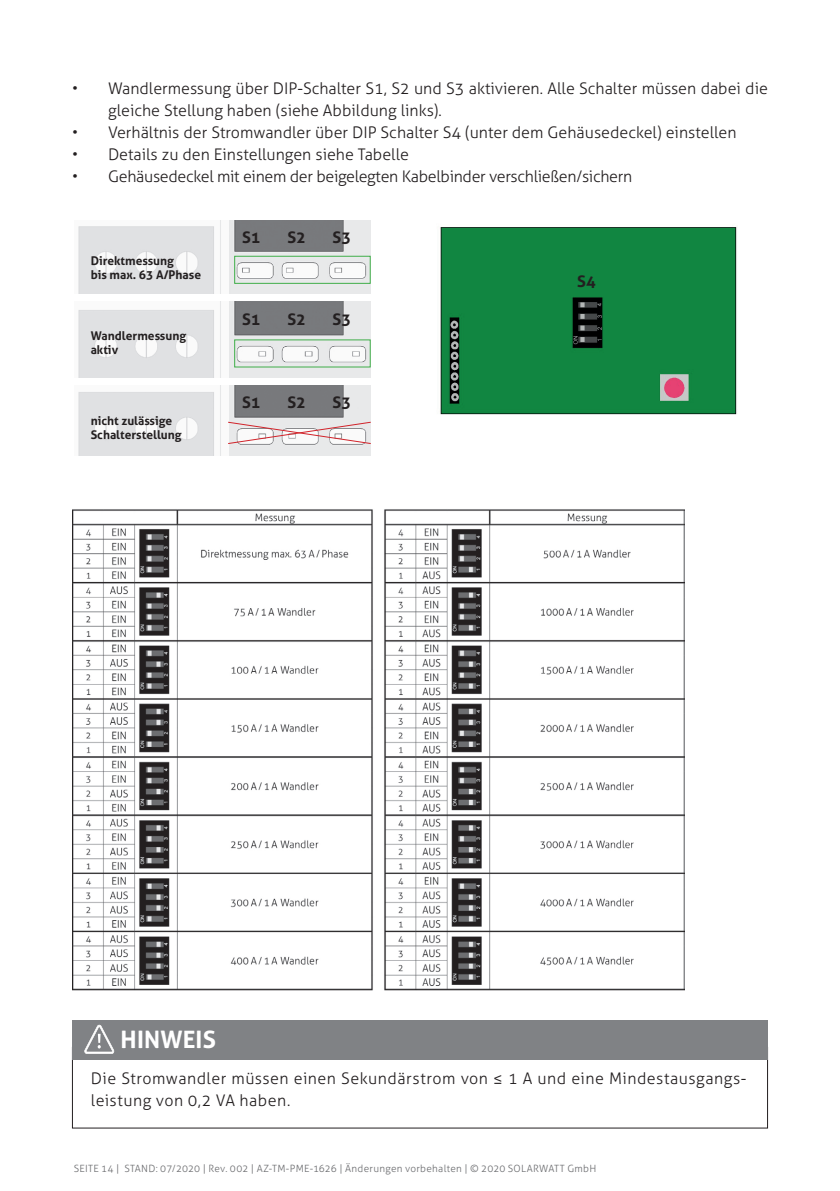
<style>
.page{position:relative;width:840px;height:1191px;background:#fff}
.page>*{position:absolute;margin:0;border:0;box-sizing:border-box;transform-origin:0 0}
.t1{font:700 24px "Aller";letter-spacing:.01em;color:#fff}
.t2{font:300 16px/22px "Aller";color:#231f20}
.t3{font:300 16px/22px "Aller";letter-spacing:.03em;color:#231f20}
.t4{font:300 16px "Aller";letter-spacing:-.02em;color:#231f20}
.t5{font:700 16px "Aller";color:#231f20}
.t6{font:700 12px/14.4px "Aller";color:#231f20}
.t7{font:300 10px "Aller";letter-spacing:.025em;color:#6c6d70}
</style>
<div class="page">
<img style="left:440px;top:227px;width:297px;height:188px">
<img style="left:229px;top:220px;width:141px;height:73px">
<img style="left:229px;top:301px;width:141px;height:76px">
<img style="left:229px;top:385px;width:141px;height:71px">
<svg style="left:78px;top:220px;width:143px;height:236px;fill:#e0e1e3"></svg>
<svg style="left:228px;top:421px;width:143px;height:24px"></svg>
<div style="left:234px;top:256px;width:136px;height:28px;border:1px solid #40ae49"></div>
<img style="left:72px;top:509px;width:611px;height:482px">
<div style="left:72px;top:1020px;width:695px;height:39px;background:#808285"></div>
<svg style="left:84px;top:1024px;width:30px;height:30px"></svg>
<p class="t2" style="left:108px;top:77px;width:661px;text-indent:-36px">• Wandlermessung über DIP-Schalter S1, S2 und S3 aktivieren. Alle Schalter müssen dabei die gleiche Stellung haben (siehe Abbildung links).</p>
<p class="t2" style="left:72px;top:121px;width:665px">• Verhältnis der Stromwandler über DIP Schalter S4 (unter dem Gehäusedeckel) einstellen</p>
<p class="t2" style="left:72px;top:143px;width:338px">• Details zu den Einstellungen siehe Tabelle</p>
<p class="t4" style="left:72px;top:167px;width:561px">• Gehäusedeckel mit einem der beigelegten Kabelbinder verschließen/sichern</p>
<p class="t6" style="left:91px;top:253px;width:112px">Direktmessung<br>bis max. 63 A/Phase</p>
<p class="t6" style="left:91px;top:328px;width:97px">Wandlermessung aktiv</p>
<p class="t6" style="left:91px;top:413px;width:92px">nicht zulässige<br>Schalterstellung</p>
<p class="t5" style="left:242px;top:228px;width:20px">S1</p>
<p class="t5" style="left:287px;top:228px;width:20px">S2</p>
<p class="t5" style="left:332px;top:228px;width:20px">S3</p>
<p class="t5" style="left:242px;top:309px;width:20px">S1</p>
<p class="t5" style="left:287px;top:309px;width:20px">S2</p>
<p class="t5" style="left:332px;top:309px;width:20px">S3</p>
<p class="t5" style="left:242px;top:393px;width:20px">S1</p>
<p class="t5" style="left:287px;top:393px;width:20px">S2</p>
<p class="t5" style="left:332px;top:393px;width:20px">S3</p>
<p class="t5" style="left:577px;top:272px;width:20px">S4</p>
<h1 class="t1" style="left:120px;top:1024px;width:97px">HINWEIS</h1>
<p class="t3" style="left:91px;top:1067px;width:656px">Die Stromwandler müssen einen Sekundärstrom von ≤ 1 A und eine Mindestausgangs&shy;leistung von 0,2 VA haben.</p>
<p class="t7" style="left:74px;top:1162px;width:524px">SEITE 14 | STAND: 07/2020 | Rev. 002 | AZ-TM-PME-1626 | Änderungen vorbehalten | © 2020 SOLARWATT GmbH</p>
</div>
